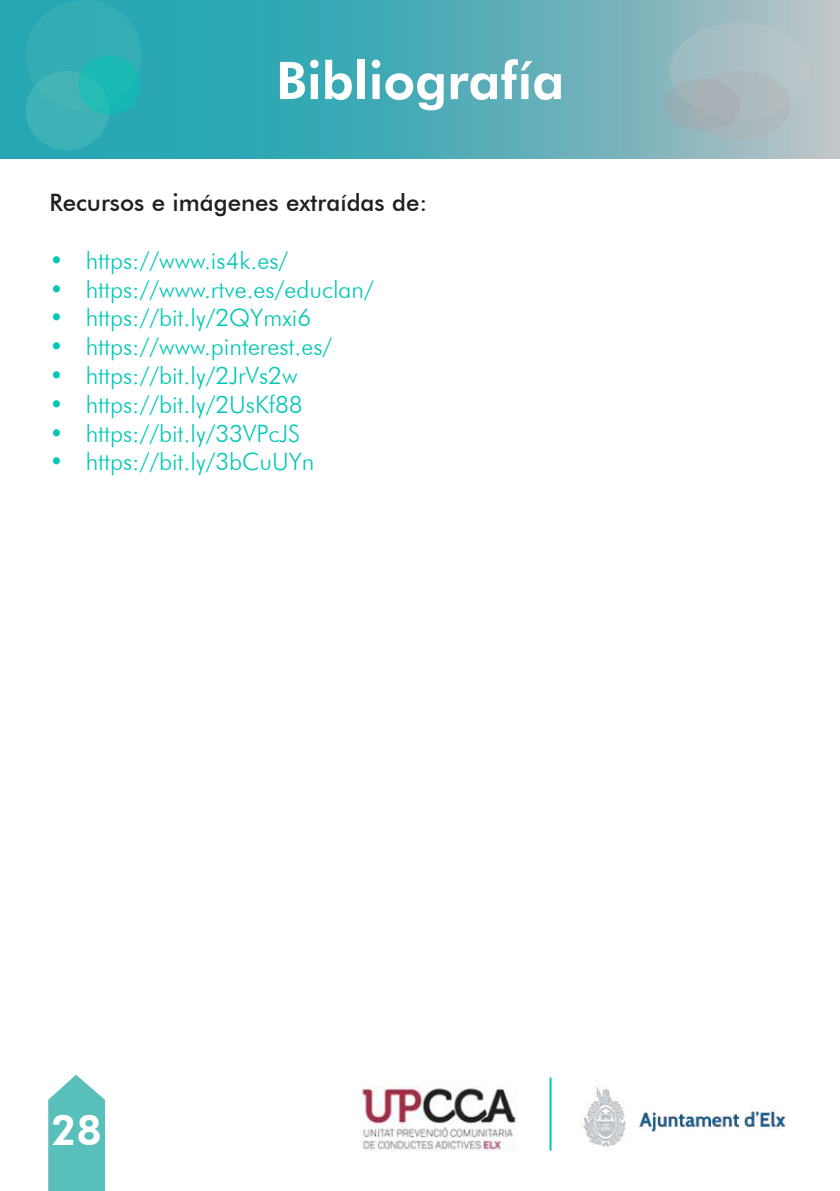
<style>
.page{position:relative;width:840px;height:1191px;background:#fff}
.page>*{position:absolute;margin:0;border:0;box-sizing:border-box;transform-origin:0 0}
.t1{font:800 52px "Futura BT";color:#fff}
.t2{font:800 42px "Futura BT";color:#fff}
.t3{font:300 24px "Futura BT";color:#00c7b5}
.t4{font:500 24px "Futura BT";color:#231f20}
</style>
<div class="page">
<svg style="left:48px;top:1075px;width:57px;height:116px;background:#6ac5c1"></svg>
<svg style="left:0;top:0;width:839px;height:159px;background:#54aeb8"></svg>
<div style="left:26px;top:0;width:116px;height:111px;background:#33acb4;border-radius:50%"></div>
<div style="left:26px;top:71px;width:83px;height:79px;background:#3db2b6;border-radius:50%"></div>
<div style="left:78px;top:55px;width:62px;height:60px;background:#1bb9b4;border-radius:50%"></div>
<div style="left:669px;top:22px;width:140px;height:97px;background:linear-gradient(to right,#99bbc1,#bcc5c8);border-radius:50%"></div>
<div style="left:689px;top:70px;width:101px;height:70px;background:#aebabe;border-radius:50%"></div>
<div style="left:664px;top:79px;width:75px;height:52px;background:linear-gradient(to right,#94b0b6,#adb0b4);border-radius:50%"></div>
<img style="left:360px;top:1086px;width:157px;height:64px">
<img style="left:580px;top:1083px;width:207px;height:66px">
<hr style="left:549px;top:1077px;width:2px;height:73px;background:#00c7b5">
<h1 class="t1" style="left:276px;top:49px;width:289px">Bibliografía</h1>
<p class="t4" style="left:50px;top:188px;width:379px">Recursos e imágenes extraídas de:</p>
<p class="t3" style="left:50px;top:245px;width:240px">• https://www.is4k.es/</p>
<p class="t3" style="left:50px;top:274px;width:325px">• https://www.rtve.es/educlan/</p>
<p class="t3" style="left:50px;top:303px;width:263px">• https://bit.ly/2QYmxi6</p>
<p class="t3" style="left:50px;top:332px;width:284px">• https://www.pinterest.es/</p>
<p class="t3" style="left:50px;top:361px;width:249px">• https://bit.ly/2JrVs2w</p>
<p class="t3" style="left:50px;top:389px;width:254px">• https://bit.ly/2UsKf88</p>
<p class="t3" style="left:50px;top:418px;width:252px">• https://bit.ly/33VPcJS</p>
<p class="t3" style="left:50px;top:447px;width:266px">• https://bit.ly/3bCuUYn</p>
<h2 class="t2" style="left:51px;top:1104px;width:53px">28</h2>
</div>
